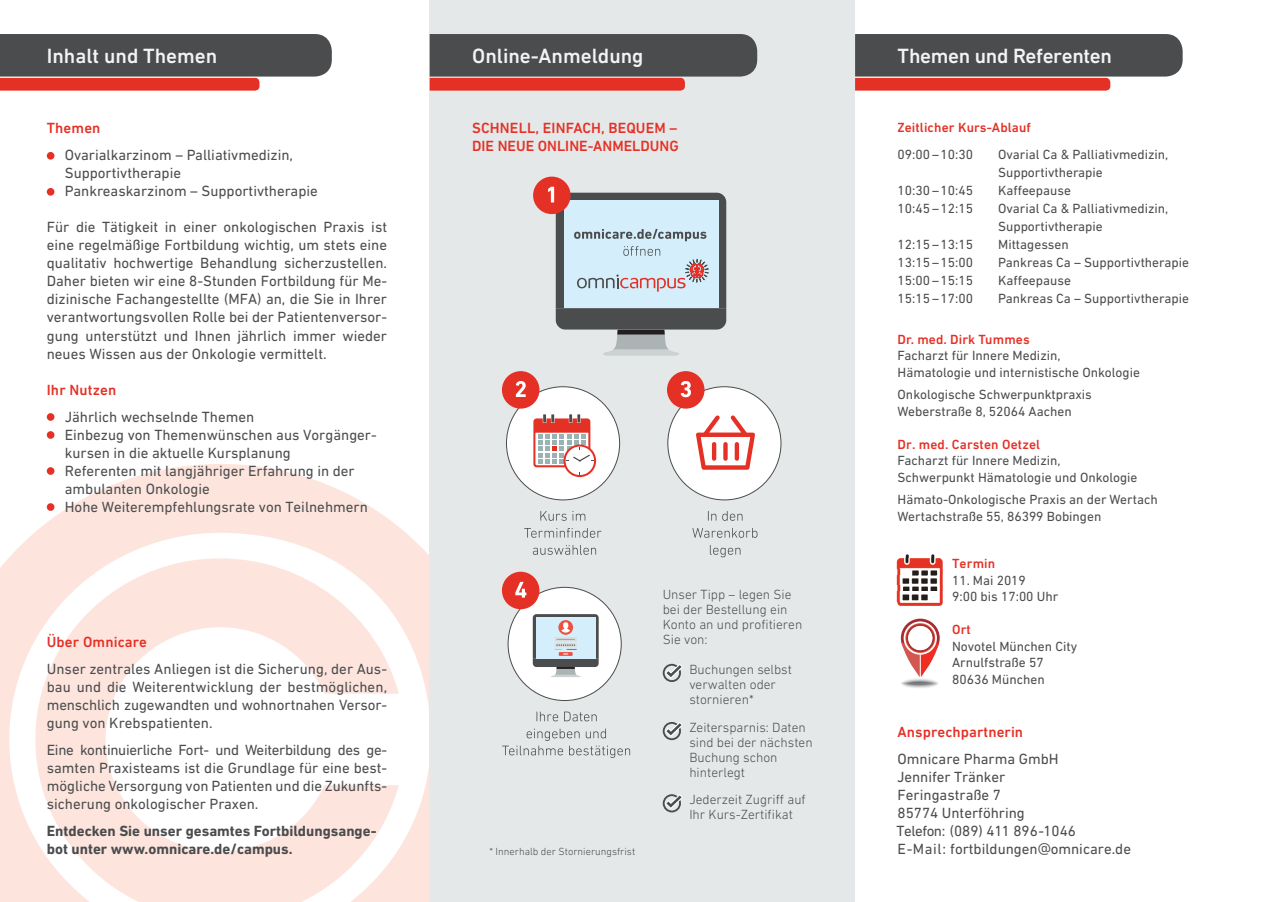
<style>
.page{position:relative;width:1272px;height:902px;background:#fff}
.page>*{position:absolute;margin:0;border:0;box-sizing:border-box;transform-origin:0 0}
.t1{font:500 21px "DIN Next LT Pro";color:#f2f3f4}
.t2{font:15px/18px "DIN Next LT Pro";color:#4b4c4d}
.t3{font:500 15px/18px "DIN Next LT Pro";letter-spacing:.005em;color:#e53025}
.t4{font:700 15px/18px "DIN Next LT Pro";color:#4b4c4d}
.t5{font:13.5px/16.5px "DIN Next LT Pro";color:#4b4c4d}
.t6{font:300 13.5px/15px "DIN Next LT Pro";color:#4b4c4d}
.t7{font:500 13.5px "DIN Next LT Pro";letter-spacing:.01em;color:#e53025}
.t8{font:300 10.5px "DIN Next LT Pro";color:#4b4c4d}
.s1{color:#57585a}
</style>
<div class="page">
<svg style="left:0;top:464px;width:429px;height:437px;fill:#fde5de"></svg>
<svg style="left:35px;top:558px;width:364px;height:343px;fill:#fde6e0"></svg>
<div style="left:429px;top:0;width:426px;height:901px;background:#e5e8e8"></div>
<svg style="left:0;top:34px;width:332px;height:57px;background:#745554"></svg>
<svg style="left:429px;top:34px;width:328px;height:57px;background:#735554"></svg>
<svg style="left:855px;top:34px;width:327px;height:57px;background:#755654"></svg>
<img style="left:896px;top:554px;width:47px;height:52px">
<img style="left:896px;top:559px;width:47px;height:9px">
<img style="left:896px;top:575px;width:47px;height:9px">
<img style="left:896px;top:591px;width:47px;height:10px">
<img style="left:901px;top:683px;width:37px;height:5px">
<img style="left:901px;top:677px;width:37px;height:6px">
<svg style="left:900px;top:618px;width:39px;height:39px"></svg>
<div style="left:905px;top:623px;width:30px;height:30px;border:1px solid #e54d37;border-radius:50%"></div>
<div style="left:903px;top:621px;width:33px;height:33px;border:2px solid #fff;border-radius:50%"></div>
<div style="left:907px;top:625px;width:26px;height:25px;background:#fff;border-radius:50%"></div>
<div style="left:907px;top:624px;width:26px;height:27px;border:1px solid #a72b30;border-radius:50%"></div>
<svg style="left:901px;top:642px;width:38px;height:35px"></svg>
<div style="left:47px;top:152px;width:7px;height:8px;background:#e53025;border-radius:50%"></div>
<div style="left:47px;top:188px;width:7px;height:8px;background:#e53025;border-radius:50%"></div>
<div style="left:47px;top:413px;width:7px;height:8px;background:#e53025;border-radius:50%"></div>
<div style="left:47px;top:431px;width:7px;height:8px;background:#e53025;border-radius:50%"></div>
<div style="left:47px;top:467px;width:7px;height:8px;background:#e53025;border-radius:50%"></div>
<div style="left:47px;top:503px;width:7px;height:8px;background:#e53025;border-radius:50%"></div>
<div style="left:533px;top:176px;width:37px;height:38px;background:#e53025;border-radius:50%"></div>
<svg style="left:548px;top:187px;width:178px;height:168px"></svg>
<svg style="left:540px;top:511px;width:26px;height:9px"></svg>
<svg style="left:572px;top:511px;width:13px;height:9px"></svg>
<svg style="left:524px;top:528px;width:77px;height:9px"></svg>
<svg style="left:533px;top:545px;width:63px;height:9px"></svg>
<div style="left:506px;top:386px;width:113px;height:114px;background:#fff;border-radius:50%"></div>
<svg style="left:563px;top:444px;width:33px;height:33px"></svg>
<svg style="left:565px;top:446px;width:29px;height:29px"></svg>
<svg style="left:533px;top:414px;width:60px;height:60px"></svg>
<div style="left:502px;top:371px;width:37px;height:37px;background:#e53025;border-radius:50%"></div>
<svg style="left:516px;top:381px;width:9px;height:16px"></svg>
<svg style="left:708px;top:511px;width:8px;height:9px"></svg>
<svg style="left:722px;top:511px;width:20px;height:9px"></svg>
<svg style="left:692px;top:528px;width:65px;height:9px"></svg>
<svg style="left:710px;top:545px;width:30px;height:12px"></svg>
<div style="left:667px;top:386px;width:114px;height:114px;background:#fff;border-radius:50%"></div>
<div style="left:667px;top:371px;width:37px;height:37px;background:#e53025;border-radius:50%"></div>
<svg style="left:680px;top:381px;width:11px;height:16px"></svg>
<svg style="left:696px;top:415px;width:59px;height:54px"></svg>
<svg style="left:536px;top:711px;width:22px;height:10px"></svg>
<svg style="left:564px;top:711px;width:32px;height:10px"></svg>
<svg style="left:502px;top:728px;width:128px;height:29px"></svg>
<div style="left:508px;top:587px;width:113px;height:113px;background:#fff;border-radius:50%"></div>
<svg style="left:533px;top:614px;width:65px;height:63px;background:#b8c0c6"></svg>
<div style="left:502px;top:571px;width:37px;height:38px;background:#e53025;border-radius:50%"></div>
<svg style="left:515px;top:581px;width:11px;height:16px"></svg>
<div style="left:662px;top:663px;width:19px;height:19px;border:2px solid #4b4c4d;border-radius:50%"></div>
<svg style="left:664px;top:663px;width:19px;height:15px"></svg>
<div style="left:662px;top:721px;width:19px;height:19px;border:2px solid #4b4c4d;border-radius:50%"></div>
<svg style="left:664px;top:721px;width:19px;height:15px"></svg>
<div style="left:662px;top:794px;width:19px;height:18px;border:2px solid #4b4c4d;border-radius:50%"></div>
<svg style="left:664px;top:794px;width:19px;height:15px"></svg>
<h1 class="t1" style="left:47px;top:43px;width:172px">Inhalt und Themen</h1>
<h1 class="t1" style="left:472px;top:43px;width:173px">Online-Anmeldung</h1>
<h1 class="t1" style="left:897px;top:43px;width:216px">Themen und Referenten</h1>
<p class="t3" style="left:47px;top:119px;width:55px">Themen</p>
<p class="t2" style="left:65px;top:146px;width:254px">Ovarialkarzinom – Palliativmedizin,<br>Supportivtherapie<br>Pankreaskarzinom – Supportivtherapie</p>
<p class="t2" style="left:47px;top:218px;width:342px;text-align:justify">Für die Tätigkeit in einer onkologischen Praxis ist eine regelmäßige Fortbildung wichtig, um stets eine qualitativ hochwertige Behandlung sicherzustellen.<br>Daher bieten wir eine 8-Stunden Fortbildung für Me&shy;dizinische Fachangestellte (MFA) an, die Sie in Ihrer verantwortungsvollen Rolle bei der Patientenversor&shy;gung unterstützt und Ihnen jährlich immer wieder neues Wissen aus der Onkologie vermittelt.</p>
<p class="t3" style="left:47px;top:380px;width:71px">Ihr Nutzen</p>
<p class="t2" style="left:65px;top:407px;width:313px">Jährlich wechselnde Themen<br>Einbezug von Themenwünschen aus Vorgänger&shy;kursen in die aktuelle Kursplanung<br>Referenten mit langjähriger Erfahrung in der ambulanten Onkologie<br>Hohe Weiterempfehlungsrate von Teilnehmern</p>
<p class="t3" style="left:47px;top:633px;width:102px">Über Omnicare</p>
<p class="t2" style="left:47px;top:660px;width:342px;text-align:justify">Unser zentrales Anliegen ist die Sicherung, der Aus&shy;bau und die Weiterentwicklung der bestmöglichen, menschlich zugewandten und wohnortnahen Versor&shy;gung von Krebspatienten.</p>
<p class="t2" style="left:47px;top:741px;width:342px;text-align:justify">Eine kontinuierliche Fort- und Weiterbildung des ge&shy;samten Praxisteams ist die Grundlage für eine best&shy;mögliche Versorgung von Patienten und die Zukunfts&shy;sicherung onkologischer Praxen.</p>
<p class="t4" style="left:47px;top:822px;width:331px">Entdecken Sie unser gesamtes Fortbildungsange&shy;bot unter www.omnicare.de/campus.</p>
<p class="t3" style="left:472px;top:119px;width:208px">SCHNELL, EINFACH, BEQUEM –<br>DIE NEUE ONLINE-ANMELDUNG</p>
<p class="t8" style="left:489px;top:844px;width:147px">* Innerhalb der Stornierungsfrist</p>
<p class="t6" style="left:662px;top:586px;width:141px">Unser Tipp – legen Sie bei der Bestellung ein<br>Konto an und profitieren<br>Sie von:</p>
<p class="t6" style="left:689px;top:661px;width:104px">Buchungen selbst verwalten oder stornieren*</p>
<p class="t6" style="left:689px;top:719px;width:125px">Zeitersparnis: Daten sind bei der nächsten<br>Buchung schon hinterlegt</p>
<p class="t6" style="left:689px;top:791px;width:118px">Jederzeit Zugriff auf<br>Ihr Kurs-Zertifikat</p>
<p class="t7" style="left:897px;top:120px;width:135px">Zeitlicher Kurs-Ablauf</p>
<p class="t5" style="left:897px;top:146px;width:77px">09:00 –10:30</p>
<p class="t5" style="left:998px;top:145px;width:172px;line-height:18px">Ovarial Ca &amp; Palliativmedizin,<br>Supportivtherapie</p>
<p class="t5" style="left:897px;top:182px;width:77px">10:30 –10:45</p>
<p class="t5" style="left:998px;top:182px;width:74px">Kaffeepause</p>
<p class="t5" style="left:897px;top:200px;width:77px">10:45 –12:15</p>
<p class="t5" style="left:998px;top:199px;width:172px;line-height:18px">Ovarial Ca &amp; Palliativmedizin,<br>Supportivtherapie</p>
<p class="t5" style="left:897px;top:236px;width:77px">12:15 –13:15</p>
<p class="t5" style="left:998px;top:236px;width:72px">Mittagessen</p>
<p class="t5" style="left:897px;top:254px;width:77px">13:15 –15:00</p>
<p class="t5" style="left:998px;top:254px;width:192px">Pankreas Ca – Supportivtherapie</p>
<p class="t5" style="left:897px;top:272px;width:77px">15:00 –15:15</p>
<p class="t5" style="left:998px;top:272px;width:74px">Kaffeepause</p>
<p class="t5" style="left:897px;top:290px;width:77px">15:15 –17:00</p>
<p class="t5" style="left:998px;top:290px;width:192px">Pankreas Ca – Supportivtherapie</p>
<p class="t7" style="left:897px;top:331px;width:134px">Dr. med. Dirk Tummes</p>
<p class="t5" style="left:897px;top:347px;width:244px">Facharzt für Innere Medizin,<br>Hämatologie und internistische Onkologie</p>
<p class="t5" style="left:897px;top:386px;width:196px">Onkologische Schwerpunktpraxis<br>Weberstraße 8, 52064 Aachen</p>
<p class="t7" style="left:897px;top:436px;width:144px">Dr. med. Carsten Oetzel</p>
<p class="t5" style="left:897px;top:452px;width:241px">Facharzt für Innere Medizin,<br>Schwerpunkt Hämatologie und Onkologie</p>
<p class="t5" style="left:897px;top:491px;width:261px">Hämato-Onkologische Praxis an der Wertach<br>Wertachstraße 55, 86399 Bobingen</p>
<p class="t7" style="left:952px;top:555px;width:45px">Termin</p>
<p class="t5" style="left:952px;top:571px;width:108px">11. Mai 2019<br>9:00 bis 17:00 Uhr</p>
<p class="t7" style="left:952px;top:621px;width:20px">Ort</p>
<p class="t5" style="left:952px;top:637px;width:126px">Novotel München City<br>Arnulfstraße 57<br>80636 München</p>
<p class="t3" style="left:897px;top:722px;width:127px">Ansprechpartnerin</p>
<p class="t2" style="left:896px;top:749px;width:236px">Omnicare Pharma GmbH<br>Jennifer Tränker<br>Feringastraße 7<br>85774 Unterföhring<br>Telefon: (089) 411 896-1046<br>E-Mail: fortbildungen<span class="s1">@</span>omnicare.de</p>
</div>
